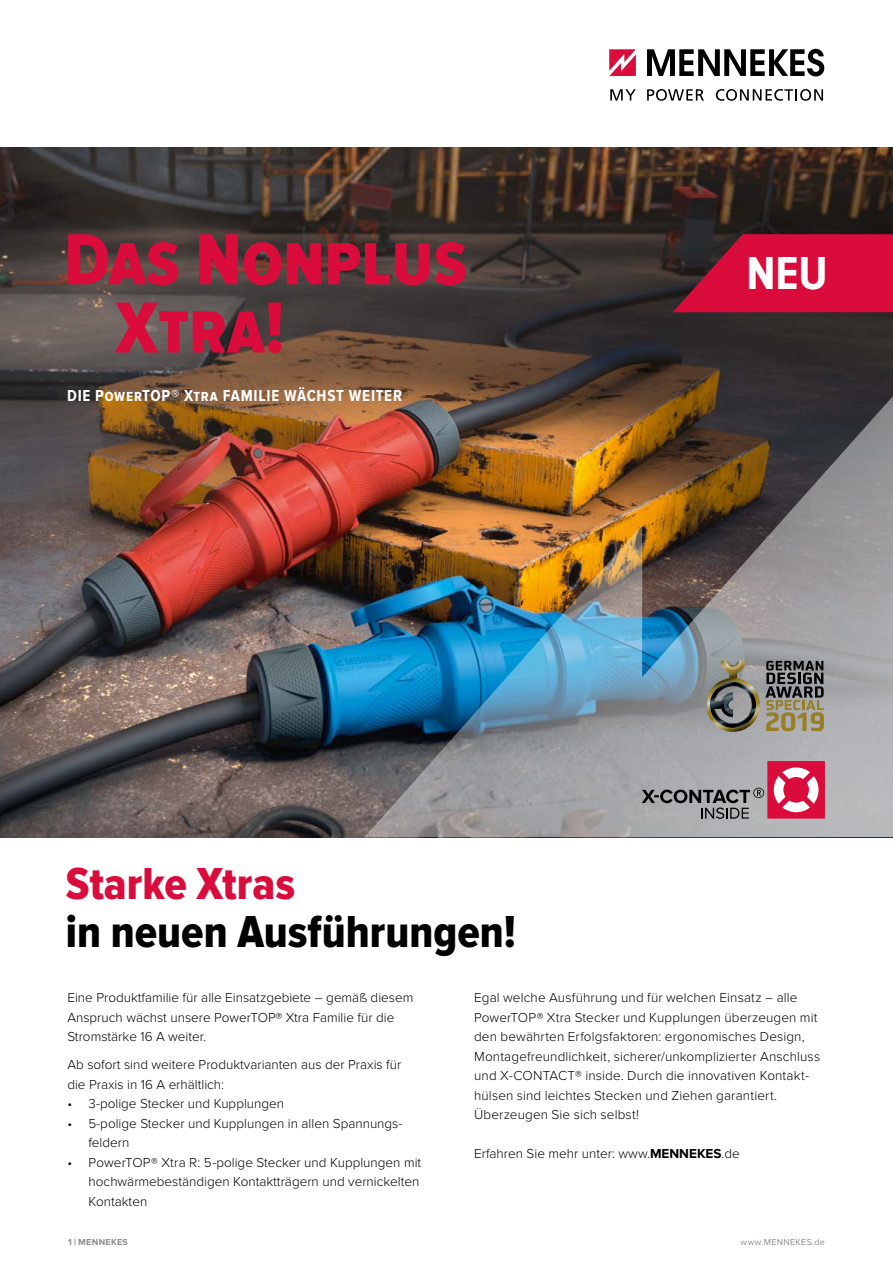
<style>
.page{position:relative;width:893px;height:1263px;background:#fff}
.page>*{position:absolute;margin:0;border:0;box-sizing:border-box;transform-origin:0 0}
.t1{font:75px/68.2px "Proxima Nova Cond Extrabld";color:#d90c3b}
.t2{font:700 48px "Proxima Nova Cond";color:#fff}
.t3{font:46.5px "Proxima Nova Cond Extrabld";color:#000}
.t4{font:46.5px "Proxima Nova Cond Extrabld";letter-spacing:-.005em;color:#d90c3b}
.t5{font:700 16.5px "Proxima Nova Cond";letter-spacing:.045em;color:#fff}
.t6{font:300 13.5px/19.5px "Proxima Nova";color:#000}
.t7{font:9px "Proxima Nova";letter-spacing:.035em;color:#868f93}
.t8{font:700 9px "Proxima Nova";letter-spacing:.03em;color:#868f93}
.s1{font-weight:700}
.s2{font-family:"Proxima Nova Extrabld";font-weight:400}
</style>
<div class="page">
<img style="left:0;top:148px;width:893px;height:689px">
<img style="left:365px;top:361px;width:528px;height:476px">
<svg style="left:610px;top:89px;width:26px;height:12px"></svg>
<svg style="left:647px;top:89px;width:57px;height:12px"></svg>
<svg style="left:716px;top:89px;width:107px;height:12px"></svg>
<svg style="left:647px;top:49px;width:177px;height:27px"></svg>
<svg style="left:609px;top:49px;width:27px;height:27px"></svg>
<svg style="left:673px;top:234px;width:220px;height:78px;background:#bb1037"></svg>
<img style="left:707px;top:661px;width:53px;height:71px">
<img style="left:710px;top:682px;width:46px;height:46px">
<img style="left:724px;top:661px;width:18px;height:9px">
<svg style="left:727px;top:661px;width:12px;height:6px"></svg>
<img style="left:714px;top:686px;width:38px;height:38px">
<svg style="left:765px;top:661px;width:59px;height:70px;background:#797463"></svg>
<svg style="left:642px;top:761px;width:183px;height:57px;background:#af808d"></svg>
<h1 class="t1" style="left:115px;top:230px;width:353px;text-indent:-51px">Das Nonplus<br>Xtra!</h1>
<p class="t5" style="left:67px;top:387px;width:337px">DIE PowerTOP® Xtra FAMILIE WÄCHST WEITER</p>
<h2 class="t2" style="left:746px;top:247px;width:83px">NEU</h2>
<h3 class="t4" style="left:66px;top:857px;width:231px">Starke Xtras</h3>
<h3 class="t3" style="left:66px;top:906px;width:452px">in neuen Ausführungen!</h3>
<p class="t6" style="left:67px;top:988px;width:347px">Eine Produktfamilie für alle Einsatzgebiete – gemäß diesem<br>Anspruch wächst unsere PowerTOP® Xtra Familie für die<br>Stromstärke 16 A weiter.</p>
<p class="t6" style="left:67px;top:1055px;width:336px">Ab sofort sind weitere Produktvarianten aus der Praxis für die Praxis in 16 A erhältlich:</p>
<p class="t6" style="left:67px;top:1094px;width:218px">• 3-polige Stecker und Kupplungen</p>
<p class="t6" style="left:88px;top:1114px;width:316px;text-indent:-21px">• 5-polige Stecker und Kupplungen in allen Spannungs&shy;feldern</p>
<p class="t6" style="left:89px;top:1153px;width:334px;text-indent:-21px">• PowerTOP® Xtra R: 5-polige Stecker und Kupplungen mit hochwärmebeständigen Kontaktträgern und vernickelten<br>Kontakten</p>
<p class="t6" style="left:474px;top:988px;width:348px">Egal welche Ausführung und für welchen Einsatz – alle PowerTOP® Xtra Stecker und Kupplungen überzeugen mit den bewährten Erfolgsfaktoren: ergonomisches Design, Montagefreundlichkeit, sicherer/unkomplizierter Anschluss und X-CONTACT® inside. Durch die innovativen Kontakt&shy;hülsen sind leichtes Stecken und Ziehen garantiert.<br>Überzeugen Sie sich selbst!</p>
<p class="t6" style="left:474px;top:1144px;width:267px">Erfahren Sie mehr unter: www.<span class="s1">MENNEKES</span>.de</p>
<p class="t8" style="left:68px;top:1236px;width:61px">1 <span class="s2">|</span> MENNEKES</p>
<p class="t7" style="left:741px;top:1236px;width:86px">www.MENNEKES.de</p>
</div>
